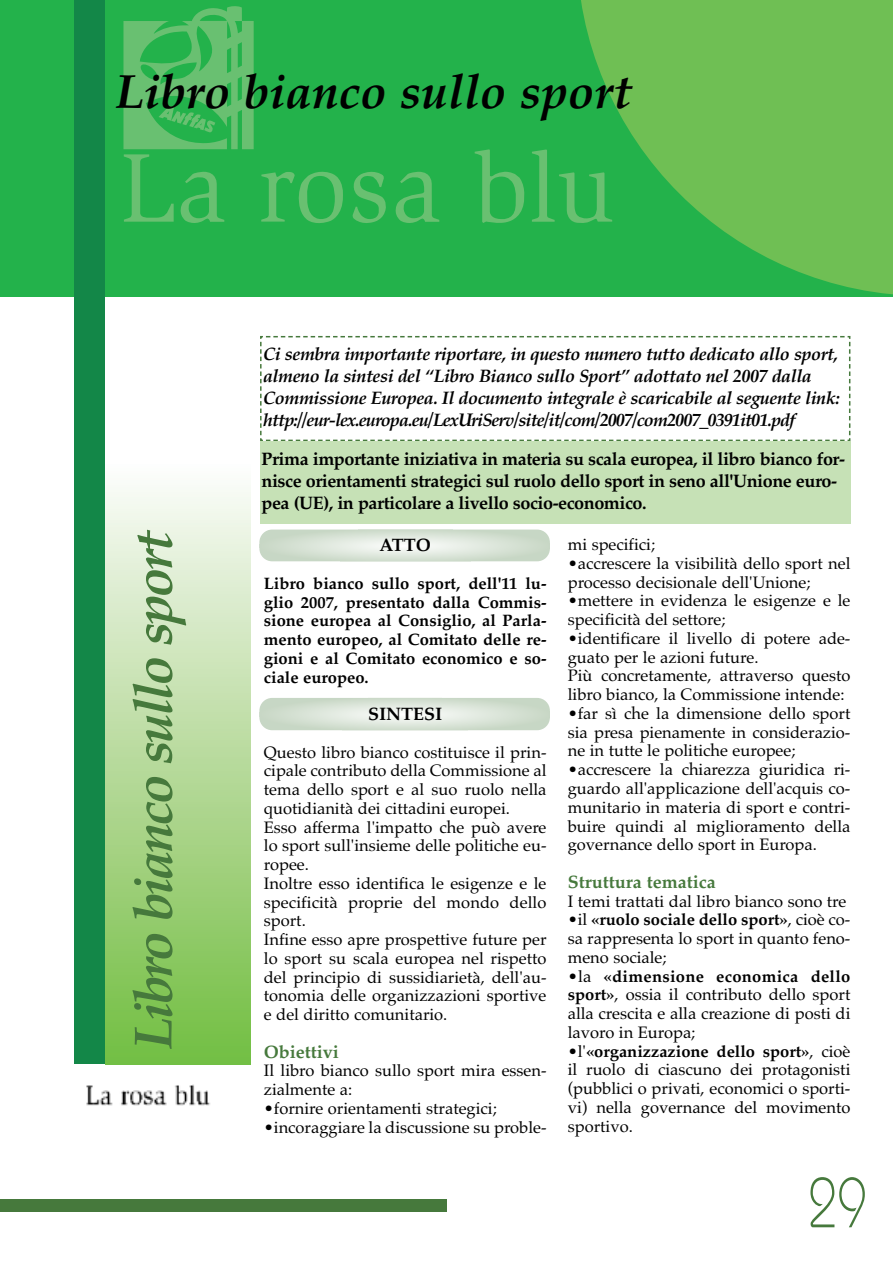
<style>
.page{position:relative;width:893px;height:1263px;background:#fff}
.page>*{position:absolute;margin:0;border:0;box-sizing:border-box;transform-origin:0 0}
.t1{font:300 70.5px "Bauhaus";color:#46793c;scale:.75 1}
.t2{font:italic 700 54px "Palatino";letter-spacing:-.05em;color:#46793c}
.t3{font:italic 700 48px "Palatino";color:#000}
.t4{font:italic 700 18px/21.9px "Palatino";letter-spacing:-.025em;color:#000}
.t5{font:700 18px/21.9px "Palatino";letter-spacing:-.025em;color:#000}
.t6{font:700 18px "Palatino";color:#46793c}
.t7{font:700 18px "Palatino";color:#000}
.t8{font:16.5px/18.8px "Palatino";color:#000}
.t9{font:700 16.5px/18.8px "Palatino";color:#000;text-align:justify}
.s1{font-weight:700}
</style>
<div class="page">
<svg style="left:259px;top:698px;width:291px;height:32px;background:#d7e2d5"></svg>
<svg style="left:259px;top:529px;width:291px;height:32px;background:#d8e2d6"></svg>
<div style="left:0;top:1199px;width:446px;height:13px;background:#46793c"></div>
<div style="left:0;top:0;width:893px;height:297px;background:#23b24b"></div>
<svg style="left:261px;top:171px;width:82px;height:52px"></svg>
<svg style="left:352px;top:171px;width:87px;height:52px"></svg>
<svg style="left:475px;top:149px;width:102px;height:74px"></svg>
<div style="left:105px;top:461px;width:145px;height:603px;background:linear-gradient(to bottom,#fdfbfa,#72bc40)"></div>
<div style="left:74px;top:0;width:31px;height:1064px;background:#138748"></div>
<svg style="left:577px;top:0;width:316px;height:295px;fill:#6fbf54"></svg>
<svg style="left:123px;top:6px;width:131px;height:217px"></svg>
<img style="left:86px;top:1084px;width:125px;height:21px">
<svg style="left:260px;top:336px;width:591px;height:106px"></svg>
<h3 class="t3" style="left:115px;top:64px;width:518px">Libro bianco sullo sport</h3>
<p class="t4" style="left:263px;top:342px;width:578px">Ci sembra importante riportare, in questo numero tutto dedicato allo sport, almeno la sintesi del “Libro Bianco sullo Sport” adottato nel 2007 dalla Commissione Europea. Il documento integrale è scaricabile al seguente link: http://eur-lex.europa.eu/LexUriServ/site/it/com/2007/com2007_0391it01.pdf</p>
<h2 class="t2" style="left:121px;top:1050px;width:522px;rotate:-90deg">Libro bianco sullo sport</h2>
<p class="t5" style="left:262px;top:447px;width:585px">Prima importante iniziativa in materia su scala europea, il libro bianco for&shy;nisce orientamenti strategici sul ruolo dello sport in seno all'Unione euro&shy;pea (UE), in particolare a livello socio-economico.</p>
<p class="t5" style="left:380px;top:534px;width:53px">ATTO</p>
<p class="t9" style="left:264px;top:574px;width:284px">Libro bianco sullo sport, dell'11 lu&shy;glio 2007, presentato dalla Commis&shy;sione europea al Consiglio, al Parla&shy;mento europeo, al Comitato delle re&shy;gioni e al Comitato economico e so&shy;ciale europeo.</p>
<p class="t7" style="left:368px;top:703px;width:75px">SINTESI</p>
<p class="t8" style="left:264px;top:742px;width:284px">Questo libro bianco costituisce il prin&shy;cipale contributo della Commissione al tema dello sport e al suo ruolo nella quotidianità dei cittadini europei.<br>Esso afferma l'impatto che può avere lo sport sull'insieme delle politiche eu&shy;ropee.<br>Inoltre esso identifica le esigenze e le specificità proprie del mondo dello sport.<br>Infine esso apre prospettive future per lo sport su scala europea nel rispetto del principio di sussidiarietà, dell'au&shy;tonomia delle organizzazioni sportive e del diritto comunitario.</p>
<p class="t6" style="left:264px;top:1041px;width:76px">Obiettivi</p>
<p class="t8" style="left:264px;top:1061px;width:284px">Il libro bianco sullo sport mira essen&shy;zialmente a:</p>
<p class="t8" style="left:264px;top:1099px;width:234px">•fornire orientamenti strategici;</p>
<p class="t8" style="left:264px;top:1117px;width:284px">•incoraggiare la discussione su proble-</p>
<p class="t8" style="left:568px;top:535px;width:89px">mi specifici;</p>
<p class="t8" style="left:568px;top:554px;width:284px">•accrescere la visibilità dello sport nel processo decisionale dell'Unione;</p>
<p class="t8" style="left:568px;top:591px;width:284px">•mettere in evidenza le esigenze e le specificità del settore;</p>
<p class="t8" style="left:568px;top:629px;width:284px">•identificare il livello di potere ade&shy;guato per le azioni future.<br>Più concretamente, attraverso questo libro bianco, la Commissione intende:</p>
<p class="t8" style="left:568px;top:704px;width:284px;text-align:justify">•far sì che la dimensione dello sport sia presa pienamente in considerazio&shy;ne in tutte le politiche europee;</p>
<p class="t8" style="left:568px;top:760px;width:284px;text-align:justify">•accrescere la chiarezza giuridica ri&shy;guardo all'applicazione dell'acquis co&shy;munitario in materia di sport e contri&shy;buire quindi al miglioramento della governance dello sport in Europa.</p>
<p class="t6" style="left:568px;top:871px;width:149px">Struttura tematica</p>
<p class="t8" style="left:568px;top:891px;width:280px">I temi trattati dal libro bianco sono tre</p>
<p class="t8" style="left:568px;top:910px;width:284px;text-align:justify">•il <span class="s1">«ruolo sociale dello sport»</span>, cioè co&shy;sa rappresenta lo sport in quanto feno&shy;meno sociale;</p>
<p class="t8" style="left:568px;top:966px;width:284px;text-align:justify">•la <span class="s1">«dimensione economica dello sport»</span>, ossia il contributo dello sport alla crescita e alla creazione di posti di lavoro in Europa;</p>
<p class="t8" style="left:568px;top:1041px;width:284px;text-align:justify">•l'<span class="s1">«organizzazione dello sport»</span>, cioè il ruolo di ciascuno dei protagonisti (pubblici o privati, economici o sporti&shy;vi) nella governance del movimento sportivo.</p>
<h1 class="t1" style="left:808px;top:1178px;width:80px">29</h1>
</div>
